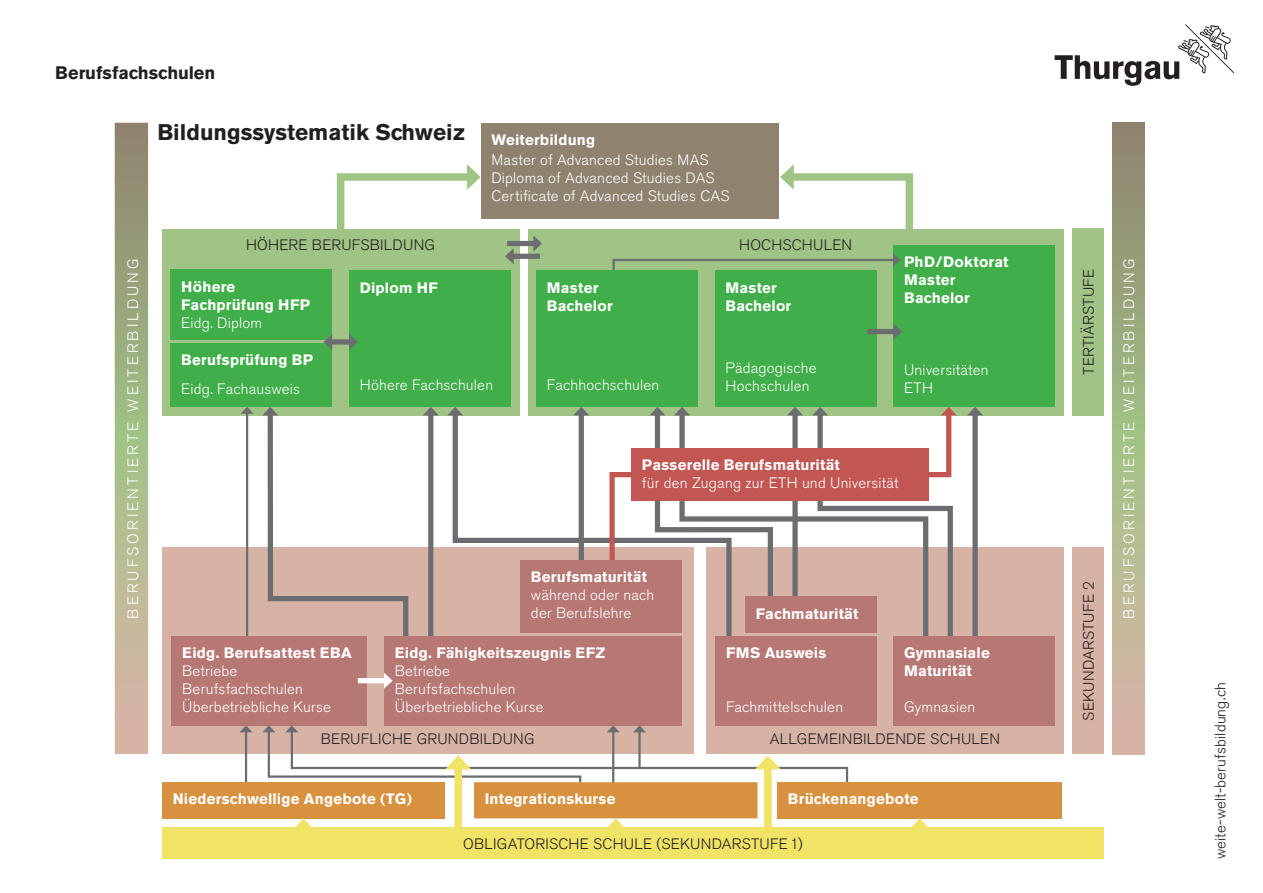
<style>
.page{position:relative;width:1263px;height:893px;background:#fff}
.page>*{position:absolute;margin:0;border:0;box-sizing:border-box;transform-origin:0 0}
.t1{font:700 22.5px "Akzidenz Grotesk BE";color:#231f20}
.t2{font:700 18px "Akzidenz Grotesk BE";color:#231f20}
.t3{font:300 15px/18px "Akzidenz Grotesk BE";letter-spacing:.015em;color:#fff}
.t4{font:700 15px/18px "Akzidenz Grotesk BE";letter-spacing:.015em;color:#fff}
.t5{font:300 15px "Akzidenz Grotesk BE";letter-spacing:.015em;color:#231f20}
.t6{font:300 15px "Akzidenz Grotesk BE";letter-spacing:.205em;color:#fff}
.s1{font-weight:700}
</style>
<div class="page">
<svg style="left:1054px;top:24px;width:180px;height:62px"></svg>
<div style="left:162px;top:548px;width:532px;height:206px;background:#d7b3a6"></div>
<div style="left:162px;top:229px;width:357px;height:186px;background:#a0c485"></div>
<div style="left:528px;top:229px;width:535px;height:186px;background:#a0c485"></div>
<div style="left:706px;top:548px;width:357px;height:206px;background:#d7b3a6"></div>
<svg style="left:780px;top:164px;width:134px;height:65px"></svg>
<hr style="left:246px;top:413px;width:2px;height:228px;background:#6c6d70">
<svg style="left:241px;top:407px;width:13px;height:7px"></svg>
<div style="left:428px;top:413px;width:5px;height:290px;background:#6c6d70"></div>
<svg style="left:423px;top:407px;width:15px;height:8px"></svg>
<div style="left:972px;top:413px;width:6px;height:228px;background:#6c6d70"></div>
<svg style="left:967px;top:407px;width:16px;height:8px"></svg>
<svg style="left:656px;top:407px;width:120px;height:190px"></svg>
<svg style="left:450px;top:408px;width:284px;height:228px"></svg>
<svg style="left:448px;top:407px;width:15px;height:8px"></svg>
<hr style="left:245px;top:731px;width:2px;height:68px;background:#6c6d70">
<svg style="left:240px;top:725px;width:13px;height:7px"></svg>
<svg style="left:336px;top:164px;width:145px;height:65px"></svg>
<div style="left:162px;top:782px;width:283px;height:36px;background:#d8913f"></div>
<div style="left:171px;top:343px;width:161px;height:64px;background:#40ae49"></div>
<div style="left:349px;top:271px;width:162px;height:136px;background:#40ae49"></div>
<div style="left:715px;top:271px;width:161px;height:136px;background:#40ae49"></div>
<div style="left:893px;top:245px;width:162px;height:162px;background:#40ae49"></div>
<div style="left:777px;top:782px;width:285px;height:36px;background:#d8913f"></div>
<div style="left:481px;top:123px;width:297px;height:96px;background:#8f836f"></div>
<div style="left:715px;top:636px;width:162px;height:89px;background:#b77874"></div>
<div style="left:384px;top:636px;width:298px;height:89px;background:#b77874"></div>
<div style="left:172px;top:636px;width:195px;height:89px;background:#b77874"></div>
<div style="left:745px;top:597px;width:132px;height:36px;background:#b77874"></div>
<div style="left:1072px;top:548px;width:32px;height:206px;background:#d7b3a6"></div>
<div style="left:1072px;top:228px;width:32px;height:187px;background:#a0c485"></div>
<svg style="left:118px;top:126px;width:27px;height:625px;background:#abae88"></svg>
<svg style="left:1112px;top:123px;width:32px;height:631px;background:#abae88"></svg>
<div style="left:893px;top:636px;width:162px;height:89px;background:#b77874"></div>
<div style="left:867px;top:329px;width:29px;height:5px;background:#6c6d70"></div>
<svg style="left:893px;top:324px;width:9px;height:16px"></svg>
<svg style="left:262px;top:407px;width:149px;height:282px"></svg>
<svg style="left:907px;top:818px;width:25px;height:9px"></svg>
<svg style="left:262px;top:725px;width:587px;height:102px"></svg>
<div style="left:507px;top:241px;width:29px;height:5px;background:#6c6d70"></div>
<svg style="left:533px;top:235px;width:9px;height:17px"></svg>
<div style="left:511px;top:254px;width:29px;height:5px;background:#6c6d70"></div>
<svg style="left:505px;top:248px;width:9px;height:16px"></svg>
<svg style="left:607px;top:408px;width:205px;height:164px"></svg>
<svg style="left:812px;top:407px;width:145px;height:229px"></svg>
<div style="left:171px;top:270px;width:161px;height:70px;background:#40ae49"></div>
<div style="left:330px;top:339px;width:21px;height:6px;background:#6c6d70"></div>
<svg style="left:323px;top:334px;width:9px;height:16px"></svg>
<svg style="left:349px;top:334px;width:9px;height:16px"></svg>
<div style="left:631px;top:449px;width:298px;height:52px;background:#c15652"></div>
<div style="left:520px;top:561px;width:162px;height:72px;background:#b77874"></div>
<svg style="left:611px;top:254px;width:289px;height:24px"></svg>
<div style="left:536px;top:271px;width:162px;height:136px;background:#40ae49"></div>
<div style="left:162px;top:827px;width:942px;height:32px;background:#f0e365"></div>
<p class="t2" style="left:55px;top:62px;width:161px">Berufsfachschulen</p>
<p class="t1" style="left:157px;top:119px;width:309px">Bildungssystematik Schweiz</p>
<p class="t4" style="left:491px;top:131px;width:105px">Weiterbildung</p>
<p class="t3" style="left:491px;top:151px;width:219px">Master of Advanced Studies MAS</p>
<p class="t3" style="left:491px;top:169px;width:225px">Diploma of Advanced Studies DAS</p>
<p class="t3" style="left:491px;top:187px;width:240px">Certificate of Advanced Studies CAS</p>
<p class="t5" style="left:246px;top:237px;width:191px">HÖHERE BERUFSBILDUNG</p>
<p class="t5" style="left:739px;top:237px;width:115px">HOCHSCHULEN</p>
<p class="t4" style="left:904px;top:253px;width:106px">PhD/Doktorat</p>
<p class="t4" style="left:904px;top:271px;width:53px">Master</p>
<p class="t4" style="left:904px;top:289px;width:67px">Bachelor</p>
<p class="t6" style="left:124px;top:619px;width:362px;rotate:-90deg">BERUFSORIENTIERTE WEITERBILDUNG</p>
<p class="t6" style="left:1121px;top:619px;width:362px;rotate:-90deg">BERUFSORIENTIERTE WEITERBILDUNG</p>
<p class="t4" style="left:904px;top:644px;width:87px">Gymnasiale<br>Maturität</p>
<p class="t3" style="left:904px;top:698px;width:73px">Gymnasien</p>
<p class="t5" style="left:1080px;top:375px;width:107px;rotate:-90deg">TERTIÄRSTUFE</p>
<p class="t4" style="left:181px;top:277px;width:130px">Höhere<br>Fachprüfung HFP</p>
<p class="t3" style="left:181px;top:314px;width:82px">Eidg. Diplom</p>
<p class="t4" style="left:360px;top:278px;width:80px">Diplom HF</p>
<p class="t4" style="left:547px;top:278px;width:53px">Master</p>
<p class="t4" style="left:547px;top:296px;width:67px">Bachelor</p>
<p class="t4" style="left:725px;top:278px;width:53px">Master</p>
<p class="t4" style="left:725px;top:296px;width:67px">Bachelor</p>
<p class="t4" style="left:181px;top:351px;width:133px">Berufsprüfung BP</p>
<p class="t3" style="left:181px;top:380px;width:120px">Eidg. Fachausweis</p>
<p class="t3" style="left:725px;top:359px;width:93px">Pädagogische</p>
<p class="t3" style="left:725px;top:377px;width:86px">Hochschulen</p>
<p class="t3" style="left:904px;top:361px;width:86px">Universitäten</p>
<p class="t3" style="left:904px;top:379px;width:30px">ETH</p>
<p class="t3" style="left:360px;top:376px;width:135px">Höhere Fachschulen</p>
<p class="t3" style="left:547px;top:376px;width:114px">Fachhochschulen</p>
<p class="t4" style="left:642px;top:456px;width:200px">Passerelle Berufsmaturität</p>
<p class="t3" style="left:642px;top:475px;width:258px">für den Zugang zur ETH und Universität</p>
<p class="t4" style="left:531px;top:568px;width:118px">Berufsmaturität</p>
<p class="t3" style="left:531px;top:587px;width:125px">während oder nach der Berufslehre</p>
<p class="t5" style="left:1080px;top:721px;width:141px;rotate:-90deg">SEKUNDARSTUFE 2</p>
<p class="t4" style="left:756px;top:604px;width:104px">Fachmaturität</p>
<p class="t4" style="left:726px;top:644px;width:102px">FMS Ausweis</p>
<p class="t3" style="left:395px;top:644px;width:212px"><span class="s1">Eidg. Fähigkeitszeugnis EFZ<br></span>Betriebe<br>Berufsfachschulen<br>Überbetriebliche Kurse</p>
<p class="t4" style="left:182px;top:644px;width:171px">Eidg. Berufsattest EBA</p>
<p class="t3" style="left:182px;top:662px;width:150px">Betriebe<br>Berufsfachschulen<br>Überbetriebliche Kurse</p>
<p class="t3" style="left:726px;top:698px;width:119px">Fachmittelschulen</p>
<p class="t5" style="left:321px;top:731px;width:215px">BERUFLICHE GRUNDBILDUNG</p>
<p class="t5" style="left:770px;top:731px;width:232px">ALLGEMEINBILDENDE SCHULEN</p>
<p class="t4" style="left:173px;top:790px;width:241px">Niederschwellige Angebote (TG)</p>
<p class="t4" style="left:485px;top:790px;width:132px">Integrationskurse</p>
<p class="t4" style="left:788px;top:790px;width:132px">Brückenangebote</p>
<p class="t5" style="left:463px;top:836px;width:341px">OBLIGATORISCHE SCHULE (SEKUNDARSTUFE1)</p>
<p class="t5" style="left:1212px;top:859px;width:179px;rotate:-90deg">weite-welt-berufsbildung.ch</p>
</div>
